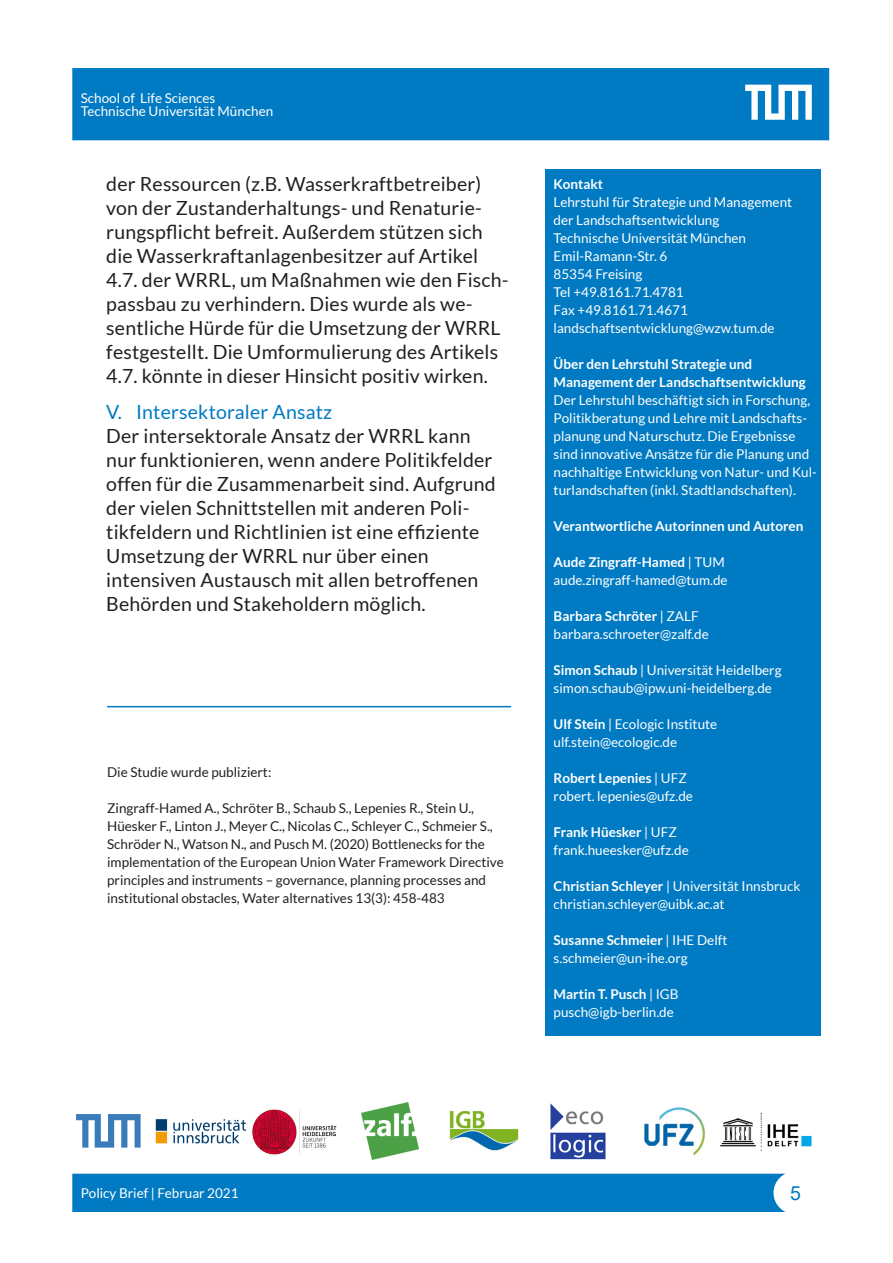
<style>
.page{position:relative;width:893px;height:1263px;background:#fff}
.page>*{position:absolute;margin:0;border:0;box-sizing:border-box;transform-origin:0 0}
.t1{font:19.5px/24px "Lato";letter-spacing:.01em;color:#231f20}
.t2{font:19.5px "Arial";color:#007ac2}
.Impressum{font:13.5px/18px "Lato";color:#fff}
.Impressum-2{font:13.5px/18px "Lato";color:#231f20}
.Impressum-3{font:700 13.5px "Lato";color:#fff}
.Kopf_Fusszeile{font:13.5px "Lato";color:#fff}
.s1{color:#007ac2}
.s2{font-weight:400}
.s3{font-weight:700}
</style>
<div class="page">
<div style="left:72px;top:1174px;width:714px;height:38px;background:#007ac2"></div>
<div style="left:774px;top:1172px;width:43px;height:42px;background:#fff;border-radius:50%"></div>
<div style="left:773px;top:1171px;width:45px;height:43px;border:2px solid #fff;border-radius:50%"></div>
<div style="left:72px;top:68px;width:757px;height:72px;background:#007ac2"></div>
<svg style="left:736px;top:76px;width:85px;height:53px"></svg>
<div style="left:545px;top:169px;width:276px;height:866px;background:#007ac2"></div>
<img style="left:644px;top:1107px;width:61px;height:49px">
<img style="left:720px;top:1112px;width:92px;height:39px">
<img style="left:362px;top:1103px;width:57px;height:57px">
<img style="left:550px;top:1103px;width:56px;height:57px">
<img style="left:155px;top:1119px;width:91px;height:25px">
<img style="left:76px;top:1114px;width:65px;height:34px">
<img style="left:252px;top:1109px;width:85px;height:46px">
<img style="left:449px;top:1111px;width:70px;height:40px">
<hr style="left:107px;top:706px;width:404px;height:1px;background:#007ac2">
<p class="Kopf_Fusszeile" style="left:81px;top:90px;width:136px">School of Life Sciences</p>
<p class="Kopf_Fusszeile" style="left:81px;top:104px;width:194px">Technische Universität München</p>
<p class="t1" style="left:106px;top:171px;width:404px">der Ressourcen (z.B. Wasserkraftbetreiber) von der Zustanderhaltungs- und Renaturie&shy;rungspflicht befreit. Außerdem stützen sich die Wasserkraftanlagenbesitzer auf Artikel 4.7. der WRRL, um Maßnahmen wie den Fisch&shy;passbau zu verhindern. Dies wurde als we&shy;sentliche Hürde für die Umsetzung der WRRL festgestellt. Die Umformulierung des Artikels 4.7. könnte in dieser Hinsicht positiv wirken.</p>
<p class="t1" style="left:106px;top:400px;width:391px"><span class="s1">V. Intersektoraler Ansatz<br></span>Der intersektorale Ansatz der WRRL kann nur funktionieren, wenn andere Politikfelder offen für die Zusammenarbeit sind. Aufgrund der vielen Schnittstellen mit anderen Poli&shy;tikfeldern und Richtlinien ist eine effiziente Umsetzung der WRRL nur über einen intensiven Austausch mit allen betroffenen Behörden und Stakeholdern möglich.</p>
<p class="Impressum-2" style="left:107px;top:763px;width:166px">Die Studie wurde publiziert:</p>
<p class="Impressum-2" style="left:107px;top:799px;width:398px">Zingraff-Hamed A., Schröter B., Schaub S., Lepenies R., Stein U., Hüesker F., Linton J., Meyer C., Nicolas C., Schleyer C., Schmeier S., Schröder N., Watson N., and Pusch M. (2020) Bottlenecks for the implementation of the European Union Water Framework Directive principles and instruments – governance, planning processes and institutional obstacles, Water alternatives 13(3): 458-483</p>
<p class="Impressum-3" style="left:554px;top:176px;width:51px">Kontakt</p>
<p class="Impressum" style="left:554px;top:193px;width:240px">Lehrstuhl für Strategie und Management</p>
<p class="Impressum" style="left:554px;top:211px;width:167px">der Landschaftsentwicklung</p>
<p class="Impressum" style="left:554px;top:229px;width:194px">Technische Universität München</p>
<p class="Impressum" style="left:554px;top:247px;width:115px">Emil-Ramann-Str. 6</p>
<p class="Impressum" style="left:554px;top:265px;width:90px">85354 Freising</p>
<p class="Impressum" style="left:554px;top:283px;width:132px">Tel +49.8161.71.4781</p>
<p class="Impressum" style="left:554px;top:301px;width:136px">Fax +49.8161.71.4671</p>
<p class="Impressum" style="left:554px;top:319px;width:223px">landschaftsentwicklung@wzw.tum.de</p>
<p class="Impressum-3" style="left:554px;top:356px;width:200px">Über den Lehrstuhl Strategie und</p>
<p class="Impressum-3" style="left:554px;top:374px;width:254px">Management der Landschaftsentwicklung</p>
<p class="Impressum" style="left:554px;top:391px;width:265px">Der Lehrstuhl beschäftigt sich in Forschung, Politikberatung und Lehre mit Landschafts&shy;planung und Naturschutz. Die Ergebnisse sind innovative Ansätze für die Planung und nachhaltige Entwicklung von Natur- und Kul&shy;turlandschaften (inkl. Stadtlandschaften).</p>
<p class="Impressum-3" style="left:554px;top:518px;width:251px">Verantwortliche Autorinnen und Autoren</p>
<p class="Impressum-3" style="left:554px;top:554px;width:173px">Aude Zingraff-Hamed <span class="s2">| TUM</span></p>
<p class="Impressum" style="left:554px;top:571px;width:176px">aude.zingraff-hamed@tum.de</p>
<p class="Impressum-3" style="left:554px;top:608px;width:147px">Barbara Schröter <span class="s2">| ZALF</span></p>
<p class="Impressum" style="left:554px;top:625px;width:157px">barbara.schroeter@zalf.de</p>
<p class="Impressum" style="left:554px;top:661px;width:229px"><span class="s3">Simon Schaub</span> | Universität Heidelberg</p>
<p class="Impressum" style="left:554px;top:679px;width:220px">simon.schaub@ipw.uni-heidelberg.de</p>
<p class="Impressum" style="left:554px;top:715px;width:165px"><span class="s3">Ulf Stein</span> | Ecologic Institute</p>
<p class="Impressum" style="left:554px;top:733px;width:125px">ulf.stein@ecologic.de</p>
<p class="Impressum-3" style="left:554px;top:770px;width:135px">Robert Lepenies <span class="s2">| UFZ</span></p>
<p class="Impressum" style="left:554px;top:787px;width:141px">robert. lepenies@ufz.de</p>
<p class="Impressum-3" style="left:554px;top:824px;width:125px">Frank Hüesker <span class="s2">| UFZ</span></p>
<p class="Impressum" style="left:554px;top:841px;width:137px">frank.hueesker@ufz.de</p>
<p class="Impressum" style="left:554px;top:877px;width:248px"><span class="s3">Christian Schleyer</span> | Universität Innsbruck</p>
<p class="Impressum" style="left:554px;top:895px;width:172px">christian.schleyer@uibk.ac.at</p>
<p class="Impressum-3" style="left:554px;top:932px;width:175px">Susanne Schmeier <span class="s2">| IHE Delft</span></p>
<p class="Impressum" style="left:554px;top:949px;width:136px">s.schmeier@un-ihe.org</p>
<p class="Impressum-3" style="left:554px;top:986px;width:126px">Martin T. Pusch <span class="s2">| IGB</span></p>
<p class="Impressum" style="left:554px;top:1003px;width:122px">pusch@igb-berlin.de</p>
<p class="Impressum" style="left:81px;top:1184px;width:159px">Policy Brief | Februar 2021</p>
<h1 class="t2" style="left:790px;top:1179px;width:12px">5</h1>
</div>
